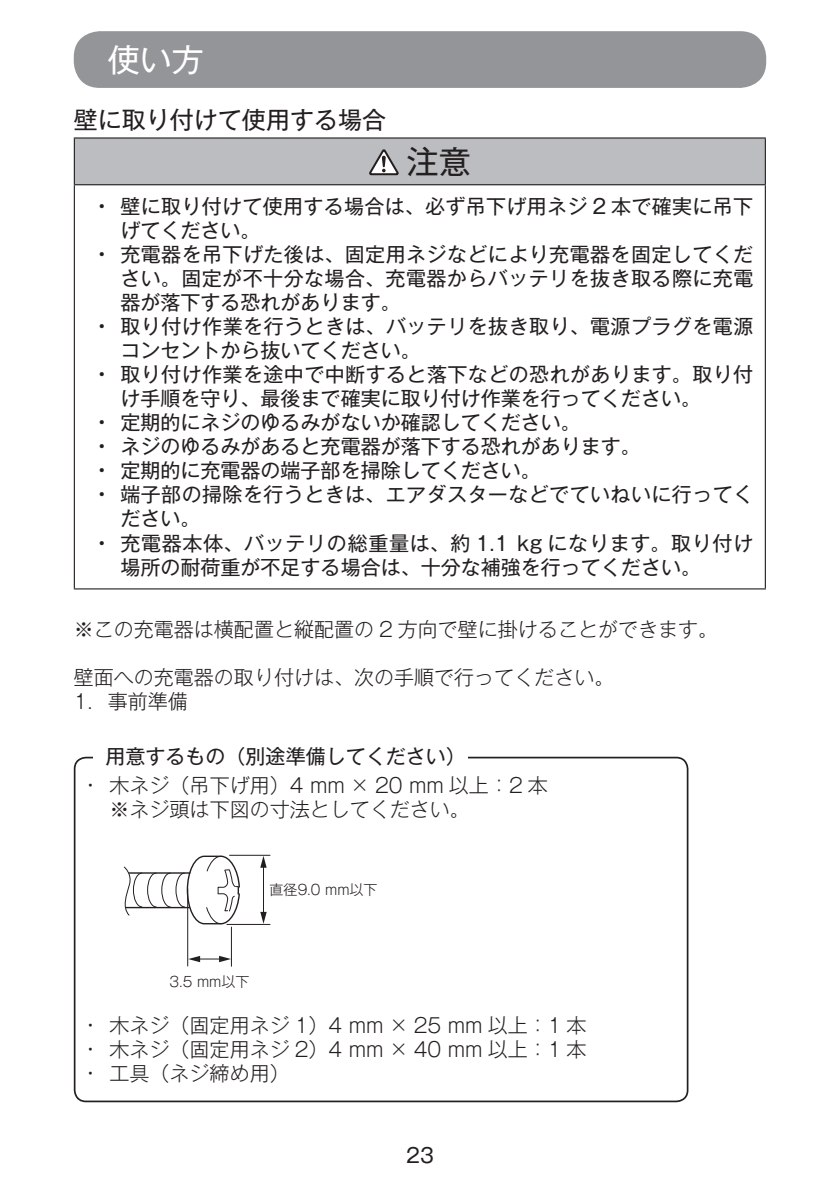
<style>
.page{position:relative;width:840px;height:1191px;background:#fff}
.page>*{position:absolute;margin:0;border:0;box-sizing:border-box;transform-origin:0 0}
.t1{font:32px "Gothic MB101 Pro";color:#fff}
.t2{font:32px "Gothic MB101 Pro";color:#231f20}
.t3{font:24px "Gothic MB101 Pro";color:#231f20}
.t4{font:20px/24px "Gothic MB101 Pro";color:#231f20}
.t5{font:300 20px/24px "Gothic MB101 Pro";color:#231f20}
.t6{font:20px/24px "Gothic MB101 Pro";letter-spacing:.02em;color:#231f20}
.t7{font:300 14px "Gothic MB101 Pro";color:#231f20}
.s1{font-weight:500}
</style>
<div class="page">
<div style="left:74px;top:31px;width:691px;height:57px;background:#939598;border-radius:26px"></div>
<div style="left:74px;top:138px;width:690px;height:47px;background:#bcbdc0"></div>
<hr style="left:74px;top:185px;width:1px;height:403px;background:#231f20">
<hr style="left:764px;top:185px;width:1px;height:403px;background:#231f20">
<hr style="left:74px;top:137px;width:691px;height:2px;background:#231f20">
<hr style="left:74px;top:139px;width:1px;height:45px;background:#231f20">
<hr style="left:764px;top:139px;width:1px;height:45px;background:#231f20">
<hr style="left:74px;top:184px;width:691px;height:1px;background:#231f20">
<hr style="left:74px;top:588px;width:691px;height:1px;background:#231f20">
<svg style="left:369px;top:149px;width:29px;height:26px"></svg>
<svg style="left:260px;top:855px;width:6px;height:12px"></svg>
<svg style="left:260px;top:912px;width:6px;height:11px"></svg>
<hr style="left:263px;top:858px;width:1px;height:63px;background:#231f20">
<svg style="left:188px;top:955px;width:12px;height:7px"></svg>
<svg style="left:219px;top:955px;width:12px;height:7px"></svg>
<hr style="left:191px;top:958px;width:36px;height:1px;background:#231f20">
<hr style="left:229px;top:854px;width:41px;height:1px;background:#231f20">
<hr style="left:227px;top:924px;width:43px;height:1px;background:#231f20">
<hr style="left:187px;top:888px;width:1px;height:78px;background:#231f20">
<hr style="left:231px;top:927px;width:1px;height:39px;background:#231f20">
<svg style="left:124px;top:855px;width:116px;height:70px"></svg>
<div style="left:74px;top:756px;width:614px;height:346px;border:2px solid #231f20;border-radius:11px"></div>
<div style="left:93px;top:742px;width:374px;height:29px;background:#fff"></div>
<h1 class="t1" style="left:108px;top:33px;width:97px">使い方</h1>
<p class="t3" style="left:74px;top:100px;width:313px">壁に取り付けて使用する場合</p>
<h1 class="t2" style="left:406px;top:135px;width:65px">注意</h1>
<p class="t4" style="left:120px;top:192px;width:634px;text-indent:-23px"><span class="s1">•</span> 壁に取り付けて使用する場合は、必ず吊下げ用ネジ 2 本で確実に吊下げてください。</p>
<p class="t4" style="left:120px;top:240px;width:634px;text-align:justify;text-indent:-23px"><span class="s1">•</span> 充電器を吊下げた後は、固定用ネジなどにより充電器を固定してください。固定が不十分な場合、充電器からバッテリを抜き取る際に充電器が落下する恐れがあります。</p>
<p class="t6" style="left:120px;top:312px;width:634px;text-indent:-23px"><span class="s1">•</span> 取り付け作業を行うときは、バッテリを抜き取り、電源プラグを電源コンセントから抜いてください。</p>
<p class="t6" style="left:120px;top:360px;width:634px;text-indent:-23px"><span class="s1">•</span> 取り付け作業を途中で中断すると落下などの恐れがあります。取り付け手順を守り、最後まで確実に取り付け作業を行ってください。</p>
<p class="t4" style="left:98px;top:408px;width:484px"><span class="s1">•</span> 定期的にネジのゆるみがないか確認してください。</p>
<p class="t4" style="left:98px;top:432px;width:544px"><span class="s1">•</span> ネジのゆるみがあると充電器が落下する恐れがあります。</p>
<p class="t4" style="left:98px;top:456px;width:444px"><span class="s1">•</span> 定期的に充電器の端子部を掃除してください。</p>
<p class="t6" style="left:120px;top:480px;width:634px;text-indent:-23px"><span class="s1">•</span> 端子部の掃除を行うときは、エアダスターなどでていねいに行ってください。</p>
<p class="t4" style="left:120px;top:528px;width:634px;text-indent:-23px"><span class="s1">•</span> 充電器本体、バッテリの総重量は、約 1.1 kg になります。取り付け場所の耐荷重が不足する場合は、十分な補強を行ってください。</p>
<p class="t5" style="left:74px;top:614px;width:645px">※この充電器は横配置と縦配置の 2 方向で壁に掛けることができます。</p>
<p class="t5" style="left:74px;top:662px;width:541px">壁面への充電器の取り付けは、次の手順で行ってください。</p>
<p class="t5" style="left:74px;top:686px;width:116px">1. 事前準備</p>
<p class="t4" style="left:105px;top:741px;width:361px">用意するもの（別途準備してください）</p>
<p class="t5" style="left:109px;top:770px;width:439px;text-indent:-23px">• 木ネジ（吊下げ用）4 mm × 20 mm 以上：2 本※ネジ頭は下図の寸法としてください。</p>
<p class="t7" style="left:269px;top:878px;width:109px">直径9.0 mm以下</p>
<p class="t7" style="left:169px;top:970px;width:81px">3.5 mm以下</p>
<p class="t5" style="left:87px;top:1010px;width:501px">• 木ネジ（固定用ネジ 1）4 mm × 25 mm 以上：1 本</p>
<p class="t5" style="left:87px;top:1034px;width:501px">• 木ネジ（固定用ネジ 2）4 mm × 40 mm 以上：1 本</p>
<p class="t5" style="left:87px;top:1058px;width:204px">• 工具（ネジ締め用）</p>
<p class="t4" style="left:406px;top:1140px;width:29px">23</p>
</div>
